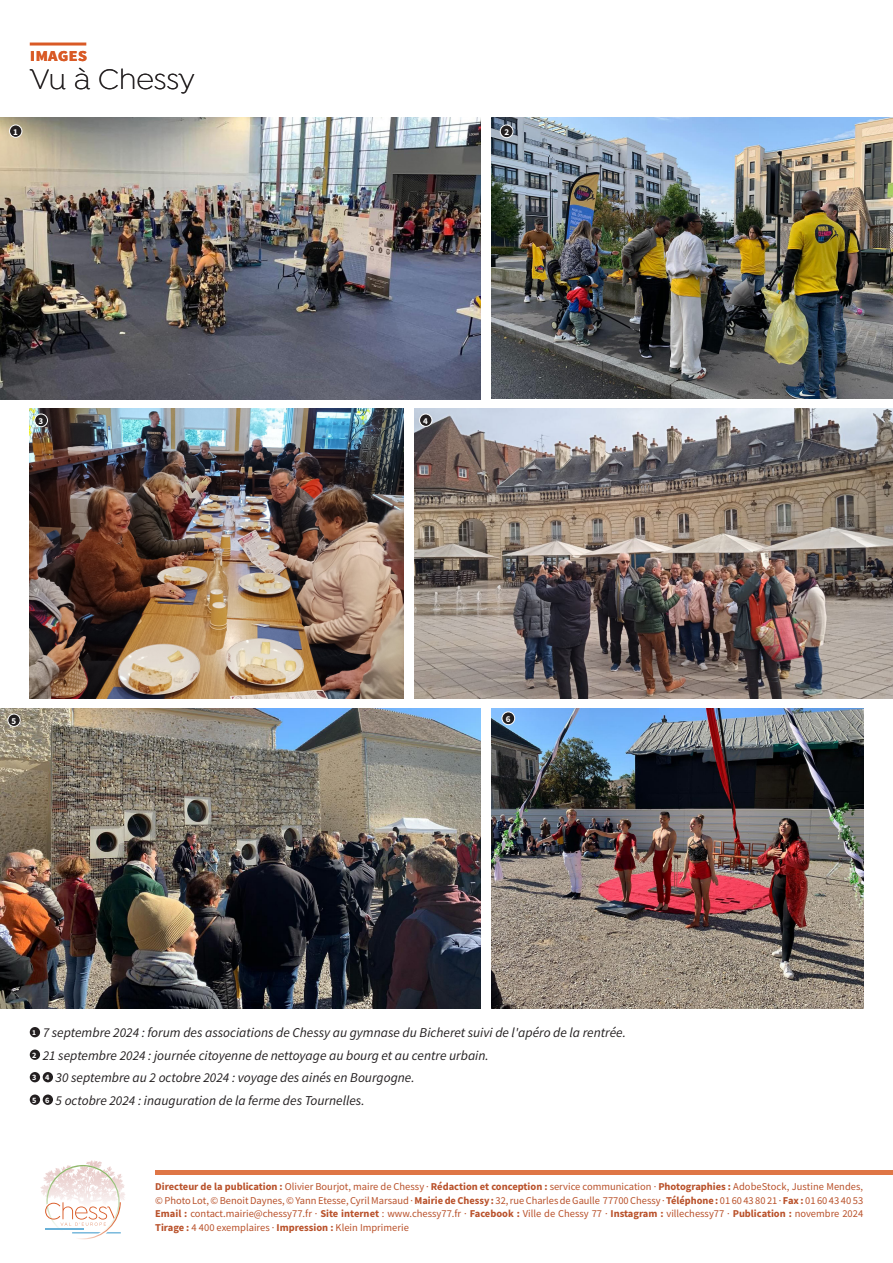
<style>
.page{position:relative;width:893px;height:1263px;background:#fff}
.page>*{position:absolute;margin:0;border:0;box-sizing:border-box;transform-origin:0 0}
.t1{font:300 30px "Isidora";color:#231f20}
.t2{font:700 18.75px "Source Sans Pro";color:#d95a26}
.t3{font:italic 13.5px "Source Sans Pro";color:#231f20}
.t4{font:10.5px/13.5px "Source Sans Pro";color:#b9512a;text-align:justify}
.t5{font:700 9px "Source Sans Pro";color:#fff}
.t6{font:700 8.25px "Source Sans Pro";color:#fff}
.t7{font:700 7.5px "Source Sans Pro";color:#fff}
.s1{font-weight:700}
</style>
<div class="page">
<div style="left:155px;top:1170px;width:738px;height:5px;background:#df7646"></div>
<svg style="left:40px;top:1160px;width:81px;height:79px"></svg>
<img style="left:491px;top:708px;width:372px;height:300px">
<img style="left:0;top:708px;width:481px;height:300px">
<img style="left:0;top:118px;width:481px;height:281px">
<div style="left:10px;top:125px;width:12px;height:12px;background:#231f20;border-radius:50%"></div>
<div style="left:9px;top:125px;width:13px;height:13px;border:1px solid #fff;border-radius:50%"></div>
<hr style="left:30px;top:43px;width:56px;height:3px;background:#d95a26">
<div style="left:8px;top:714px;width:12px;height:12px;background:#231f20;border-radius:50%"></div>
<div style="left:8px;top:714px;width:12px;height:13px;border:1px solid #fff;border-radius:50%"></div>
<div style="left:502px;top:712px;width:13px;height:13px;background:#231f20;border-radius:50%"></div>
<div style="left:502px;top:712px;width:13px;height:13px;border:1px solid #fff;border-radius:50%"></div>
<img style="left:30px;top:408px;width:374px;height:291px">
<img style="left:415px;top:408px;width:478px;height:291px">
<div style="left:35px;top:414px;width:12px;height:13px;background:#231f20;border-radius:50%"></div>
<div style="left:35px;top:414px;width:13px;height:13px;border:1px solid #fff;border-radius:50%"></div>
<div style="left:420px;top:414px;width:12px;height:12px;background:#231f20;border-radius:50%"></div>
<div style="left:419px;top:414px;width:13px;height:13px;border:1px solid #fff;border-radius:50%"></div>
<img style="left:491px;top:118px;width:402px;height:281px">
<div style="left:500px;top:125px;width:13px;height:13px;background:#231f20;border-radius:50%"></div>
<div style="left:500px;top:125px;width:13px;height:13px;border:1px solid #fff;border-radius:50%"></div>
<div style="left:30px;top:1027px;width:10px;height:10px;background:#231f20;border-radius:50%"></div>
<div style="left:30px;top:1049px;width:10px;height:11px;background:#231f20;border-radius:50%"></div>
<div style="left:30px;top:1072px;width:10px;height:10px;background:#231f20;border-radius:50%"></div>
<div style="left:43px;top:1072px;width:10px;height:10px;background:#231f20;border-radius:50%"></div>
<div style="left:30px;top:1094px;width:10px;height:11px;background:#231f20;border-radius:50%"></div>
<div style="left:43px;top:1094px;width:10px;height:11px;background:#231f20;border-radius:50%"></div>
<p class="t2" style="left:30px;top:42px;width:59px">images</p>
<p class="t1" style="left:30px;top:63px;width:167px">Vu à Chessy</p>
<p class="t5" style="left:13px;top:125px;width:6px">1</p>
<p class="t5" style="left:504px;top:126px;width:6px">2</p>
<p class="t5" style="left:38px;top:415px;width:6px">3</p>
<p class="t5" style="left:423px;top:414px;width:6px">4</p>
<p class="t5" style="left:12px;top:714px;width:6px">5</p>
<p class="t5" style="left:506px;top:712px;width:6px">6</p>
<p class="t7" style="left:32px;top:1027px;width:5px">1</p>
<p class="t3" style="left:43px;top:1024px;width:585px">7 septembre 2024 : forum des associations de Chessy au gymnase du Bicheret suivi de l'apéro de la rentrée.</p>
<p class="t6" style="left:32px;top:1049px;width:6px">2</p>
<p class="t3" style="left:43px;top:1047px;width:448px">21 septembre 2024 : journée citoyenne de nettoyage au bourg et au centre urbain.</p>
<p class="t6" style="left:32px;top:1072px;width:6px">3</p>
<p class="t6" style="left:45px;top:1072px;width:6px">4</p>
<p class="t3" style="left:56px;top:1069px;width:361px">30 septembre au 2 octobre 2024 : voyage des ainés en Bourgogne.</p>
<p class="t6" style="left:32px;top:1094px;width:6px">5</p>
<p class="t6" style="left:45px;top:1094px;width:6px">6</p>
<p class="t3" style="left:56px;top:1092px;width:311px">5 octobre 2024 : inauguration de la ferme des Tournelles.</p>
<p class="t4" style="left:155px;top:1180px;width:709px"><span class="s1">Directeur de la publication :</span> Olivier Bourjot, maire de Chessy · <span class="s1">Rédaction et conception :</span> service communication · <span class="s1">Photographies :</span> AdobeStock, Justine Mendes, © Photo Lot, © Benoit Daynes, © Yann Etesse, Cyril Marsaud · <span class="s1">Mairie de Chessy :</span> 32, rue Charles de Gaulle 77700 Chessy · <span class="s1">Téléphone :</span> 01 60 43 80 21 · <span class="s1">Fax :</span> 01 60 43 40 53<br><span class="s1">Email :</span> contact.mairie@chessy77.fr · <span class="s1">Site internet</span> : www.chessy77.fr · <span class="s1">Facebook :</span> Ville de Chessy 77 · <span class="s1">Instagram :</span> villechessy77 · <span class="s1">Publication :</span> novembre 2024<br><span class="s1">Tirage :</span> 4 400 exemplaires · <span class="s1">Impression :</span> Klein Imprimerie</p>
</div>
